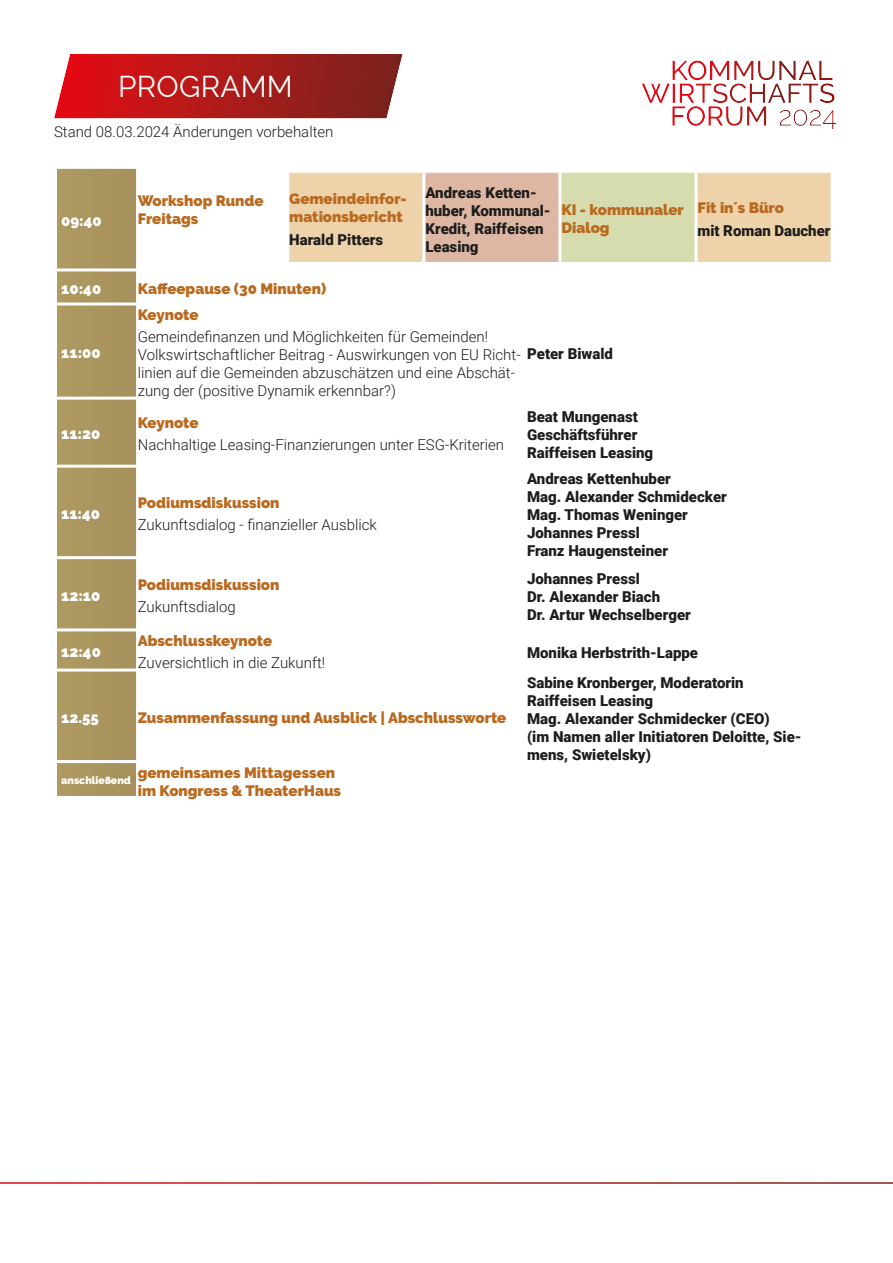
<style>
.page{position:relative;width:893px;height:1263px;background:#fff}
.page>*{position:absolute;margin:0;border:0;box-sizing:border-box;transform-origin:0 0}
.t1{font:29.55px "Raleway";letter-spacing:.01em;color:#fff}
.t2{font:900 15px/18px "Roboto";color:#1d1d1b}
.t3{font:300 15px/18px "Roboto";color:#1d1d1b}
.t4{font:900 15px/18px "Raleway";color:#ba6a1f}
.t5{font:900 15px "Raleway";color:#fff}
.t6{font:900 10.5px "Raleway";color:#fff}
.s1{font-weight:900}
</style>
<div class="page">
<svg style="left:672px;top:61px;width:163px;height:65px"></svg>
<svg style="left:54px;top:54px;width:349px;height:64px;background:#b12424"></svg>
<div style="left:57px;top:169px;width:79px;height:627px;background:#aa955f"></div>
<hr style="left:54px;top:268px;width:82px;height:3px;background:#fff">
<hr style="left:54px;top:302px;width:82px;height:3px;background:#fff">
<hr style="left:54px;top:397px;width:82px;height:3px;background:#fff">
<hr style="left:54px;top:465px;width:82px;height:3px;background:#fff">
<hr style="left:54px;top:556px;width:82px;height:3px;background:#fff">
<hr style="left:54px;top:628px;width:82px;height:3px;background:#fff">
<hr style="left:54px;top:668px;width:82px;height:3px;background:#fff">
<hr style="left:54px;top:760px;width:82px;height:3px;background:#fff">
<div style="left:288px;top:171px;width:136px;height:92px;background:#edd2aa"></div>
<div style="left:424px;top:171px;width:136px;height:92px;background:#ddb7a3"></div>
<div style="left:560px;top:171px;width:136px;height:92px;background:#d6dcae"></div>
<div style="left:696px;top:171px;width:136px;height:92px;background:#edd2aa"></div>
<hr style="left:286px;top:170px;width:138px;height:3px;background:#fff">
<hr style="left:286px;top:173px;width:3px;height:89px;background:#fff">
<hr style="left:424px;top:170px;width:136px;height:3px;background:#fff">
<hr style="left:422px;top:173px;width:3px;height:89px;background:#fff">
<hr style="left:560px;top:170px;width:136px;height:3px;background:#fff">
<hr style="left:558px;top:173px;width:3px;height:89px;background:#fff">
<hr style="left:696px;top:170px;width:138px;height:3px;background:#fff">
<hr style="left:694px;top:173px;width:3px;height:89px;background:#fff">
<hr style="left:831px;top:173px;width:3px;height:89px;background:#fff">
<hr style="left:286px;top:262px;width:138px;height:3px;background:#fff">
<hr style="left:424px;top:262px;width:136px;height:3px;background:#fff">
<hr style="left:560px;top:262px;width:136px;height:3px;background:#fff">
<hr style="left:696px;top:262px;width:138px;height:3px;background:#fff">
<h1 class="t1" style="left:118px;top:70px;width:176px">PROGRAMM</h1>
<p class="t3" style="left:54px;top:124px;width:281px">Stand 08.03.2024 Änderungen vorbehalten</p>
<p class="t5" style="left:61px;top:212px;width:42px">09:40</p>
<p class="t4" style="left:138px;top:191px;width:127px">Workshop Runde<br>Freitags</p>
<p class="t4" style="left:289px;top:190px;width:119px">Gemeindeinfor&shy;mationsbericht</p>
<p class="t2" style="left:289px;top:231px;width:95px">Harald Pitters</p>
<p class="t5" style="left:61px;top:280px;width:41px">10:40</p>
<p class="t4" style="left:138px;top:280px;width:190px">Kaffeepause (30 Minuten)</p>
<p class="t2" style="left:425px;top:185px;width:127px">Andreas Ketten&shy;huber, Kommunal-<br>Kredit, Raiffeisen<br>Leasing</p>
<p class="t4" style="left:561px;top:201px;width:124px">KI - kommunaler<br>Dialog</p>
<p class="t4" style="left:697px;top:199px;width:88px">Fit in´s Büro</p>
<p class="t2" style="left:697px;top:222px;width:135px">mit Roman Daucher</p>
<p class="t5" style="left:61px;top:344px;width:41px">11:00</p>
<p class="t5" style="left:61px;top:426px;width:41px">11:20</p>
<p class="t5" style="left:61px;top:505px;width:40px">11:40</p>
<p class="t5" style="left:61px;top:587px;width:41px">12:10</p>
<p class="t5" style="left:61px;top:643px;width:41px">12:40</p>
<p class="t4" style="left:138px;top:306px;width:62px">Keynote</p>
<p class="t3" style="left:138px;top:327px;width:477px">Gemeindefinanzen und Möglichkeiten für Gemeinden!<br>Volkswirtschaftlicher Beitrag - Auswirkungen von EU Richt- <span class="s1">Peter Biwald </span>linien auf die Gemeinden abzuschätzen und eine Abschät-<br>zung der (positive Dynamik erkennbar?)</p>
<p class="t4" style="left:138px;top:414px;width:62px">Keynote</p>
<p class="t3" style="left:138px;top:437px;width:368px">Nachhaltige Leasing-Finanzierungen unter ESG-Kriterien</p>
<p class="t4" style="left:138px;top:494px;width:143px">Podiumsdiskussion</p>
<p class="t3" style="left:138px;top:515px;width:241px">Zukunftsdialog - finanzieller Ausblick</p>
<p class="t4" style="left:138px;top:576px;width:143px">Podiumsdiskussion</p>
<p class="t3" style="left:138px;top:599px;width:100px">Zukunftsdialog</p>
<p class="t4" style="left:138px;top:632px;width:136px">Abschlusskeynote</p>
<p class="t3" style="left:138px;top:655px;width:189px">Zuversichtlich in die Zukunft!</p>
<p class="t2" style="left:527px;top:409px;width:128px">Beat Mungenast<br>Geschäftsführer<br>Raiffeisen Leasing</p>
<p class="t2" style="left:527px;top:470px;width:201px">Andreas Kettenhuber<br>Mag. Alexander Schmidecker<br>Mag. Thomas Weninger<br>Johannes Pressl<br>Franz Haugensteiner</p>
<p class="t2" style="left:527px;top:570px;width:165px">Johannes Pressl<br>Dr. Alexander Biach<br>Dr. Artur Wechselberger</p>
<p class="t2" style="left:527px;top:644px;width:173px">Monika Herbstrith-Lappe</p>
<p class="t5" style="left:61px;top:709px;width:39px">12.55</p>
<p class="t4" style="left:138px;top:708px;width:370px">Zusammenfassung und Ausblick | Abschlussworte</p>
<p class="t6" style="left:61px;top:775px;width:71px">anschließend</p>
<p class="t4" style="left:138px;top:763px;width:205px">gemeinsames Mittagessen im Kongress &amp; TheaterHaus</p>
<p class="t2" style="left:527px;top:674px;width:276px">Sabine Kronberger, Moderatorin<br>Raiffeisen Leasing<br>Mag. Alexander Schmidecker (CEO)<br>(im Namen aller Initiatoren Deloitte, Sie&shy;mens, Swietelsky)</p>
</div>
